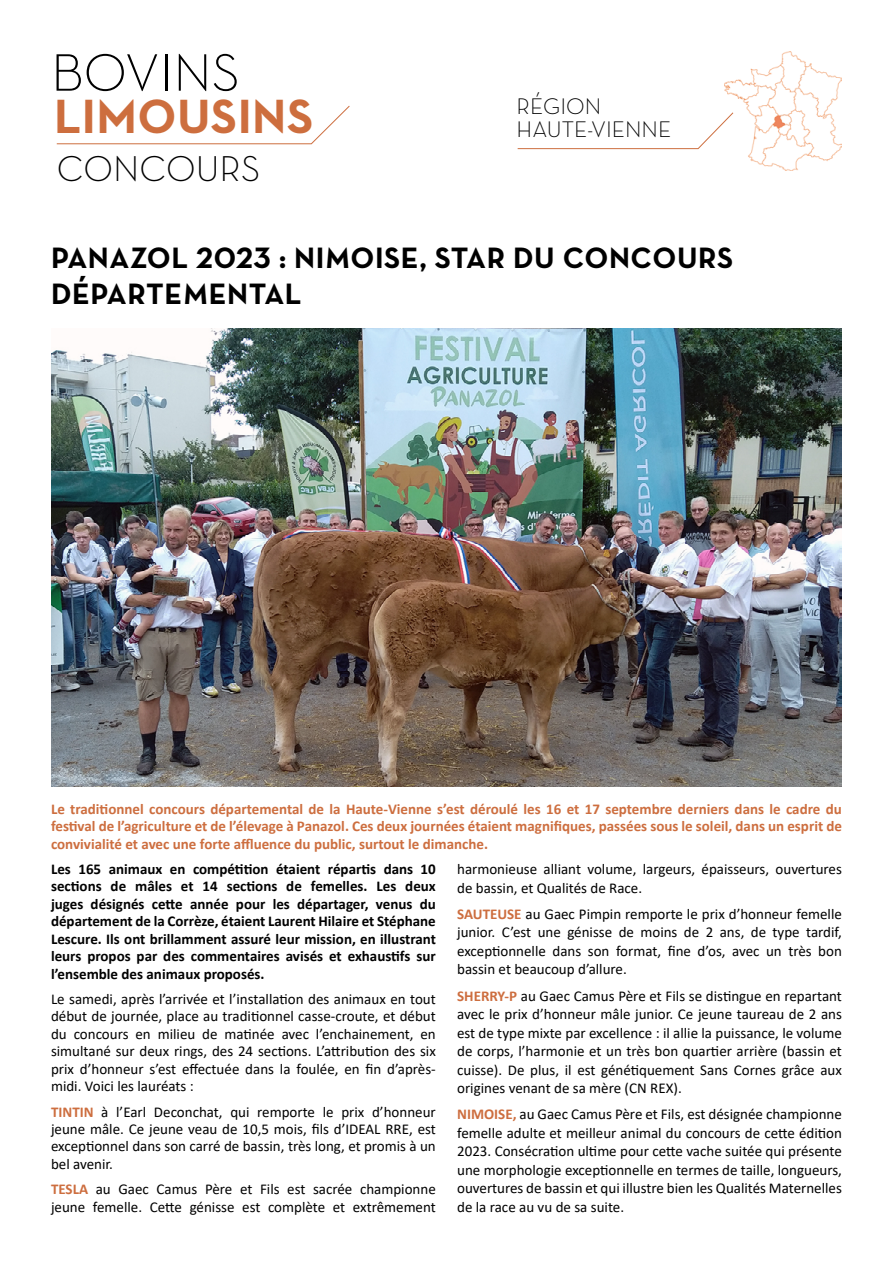
<style>
.page{position:relative;width:893px;height:1263px;background:#fff}
.page>*{position:absolute;margin:0;border:0;box-sizing:border-box;transform-origin:0 0}
.t1{font:300 53.55px "Neutra Text";color:#000}
.t2{font:700 48.9px "Neutra Text";letter-spacing:.01em;color:#cd6e3e}
.t3{font:300 36.6px "Neutra Text";color:#000}
.t4{font:30px/36px "Neutra Text Bold Alt";letter-spacing:.02em;color:#000}
.t5{font:300 22.95px/23px "Neutra Text";color:#000}
.t6{font:15px/18.6px "Calibri";color:#000;text-align:justify}
.t7{font:700 15px/17.5px "Calibri";color:#000;text-align:justify}
.t8{font:700 15px/17.4px "Calibri";color:#cd6e3f;text-align:justify}
.s1{font-weight:700;color:#cd6e3f}
</style>
<div class="page">
<svg style="left:56px;top:105px;width:294px;height:40px"></svg>
<img style="left:724px;top:51px;width:118px;height:119px">
<svg style="left:517px;top:112px;width:217px;height:37px"></svg>
<img style="left:52px;top:328px;width:789px;height:459px">
<h1 class="t1" style="left:51px;top:40px;width:190px">BOVINS</h1>
<h2 class="t2" style="left:54px;top:86px;width:261px">LIMOUSINS</h2>
<h3 class="t3" style="left:57px;top:147px;width:205px">CONCOURS</h3>
<h3 class="t5" style="left:517px;top:94px;width:156px">RÉGION<br>HAUTE-VIENNE</h3>
<h3 class="t4" style="left:51px;top:239px;width:684px">PANAZOL 2023 : NIMOISE, STAR DU CONCOURS<br>DÉPARTEMENTAL</h3>
<p class="t8" style="left:51px;top:800px;width:792px">Le traditionnel concours départemental de la Haute-Vienne s’est déroulé les 16 et 17 septembre derniers dans le cadre du festival de l’agriculture et de l’élevage à Panazol. Ces deux journées étaient magnifiques, passées sous le soleil, dans un esprit de convivialité et avec une forte affluence du public, surtout le dimanche.</p>
<p class="t7" style="left:51px;top:860px;width:386px">Les 165 animaux en compétition étaient répartis dans 10 sections de mâles et 14 sections de femelles. Les deux juges désignés cette année pour les départager, venus du département de la Corrèze, étaient Laurent Hilaire et Stéphane Lescure. Ils ont brillamment assuré leur mission, en illustrant leurs propos par des commentaires avisés et exhaustifs sur l’ensemble des animaux proposés.</p>
<p class="t6" style="left:51px;top:990px;width:386px;line-height:17.5px">Le samedi, après l’arrivée et l’installation des animaux en tout début de journée, place au traditionnel casse-croute, et début du concours en milieu de matinée avec l’enchainement, en simultané sur deux rings, des 24 sections. L’attribution des six prix d’honneur s’est effectuée dans la foulée, en fin d’après&shy;midi. Voici les lauréats :</p>
<p class="t6" style="left:51px;top:1102px;width:386px;line-height:17.5px"><span class="s1">TINTIN</span> à l’Earl Deconchat, qui remporte le prix d’honneur jeune mâle. Ce jeune veau de 10,5 mois, fils d’IDEAL RRE, est exceptionnel dans son carré de bassin, très long, et promis à un bel avenir.</p>
<p class="t6" style="left:51px;top:1180px;width:386px;line-height:17.5px"><span class="s1">TESLA</span> au Gaec Camus Père et Fils est sacrée championne jeune femelle. Cette génisse est complète et extrêmement</p>
<p class="t6" style="left:457px;top:859px;width:386px">harmonieuse alliant volume, largeurs, épaisseurs, ouvertures de bassin, et Qualités de Race.</p>
<p class="t6" style="left:457px;top:904px;width:386px"><span class="s1">SAUTEUSE</span> au Gaec Pimpin remporte le prix d’honneur femelle junior. C’est une génisse de moins de 2 ans, de type tardif, exceptionnelle dans son format, fine d’os, avec un très bon bassin et beaucoup d’allure.</p>
<p class="t6" style="left:457px;top:986px;width:386px"><span class="s1">SHERRY-P</span> au Gaec Camus Père et Fils se distingue en repartant avec le prix d’honneur mâle junior. Ce jeune taureau de 2 ans est de type mixte par excellence : il allie la puissance, le volume de corps, l’harmonie et un très bon quartier arrière (bassin et cuisse). De plus, il est génétiquement Sans Cornes grâce aux origines venant de sa mère (CN REX).</p>
<p class="t6" style="left:457px;top:1105px;width:386px"><span class="s1">NIMOISE,</span> au Gaec Camus Père et Fils, est désignée championne femelle adulte et meilleur animal du concours de cette édition 2023. Consécration ultime pour cette vache suitée qui présente une morphologie exceptionnelle en termes de taille, longueurs, ouvertures de bassin et qui illustre bien les Qualités Maternelles de la race au vu de sa suite.</p>
</div>
